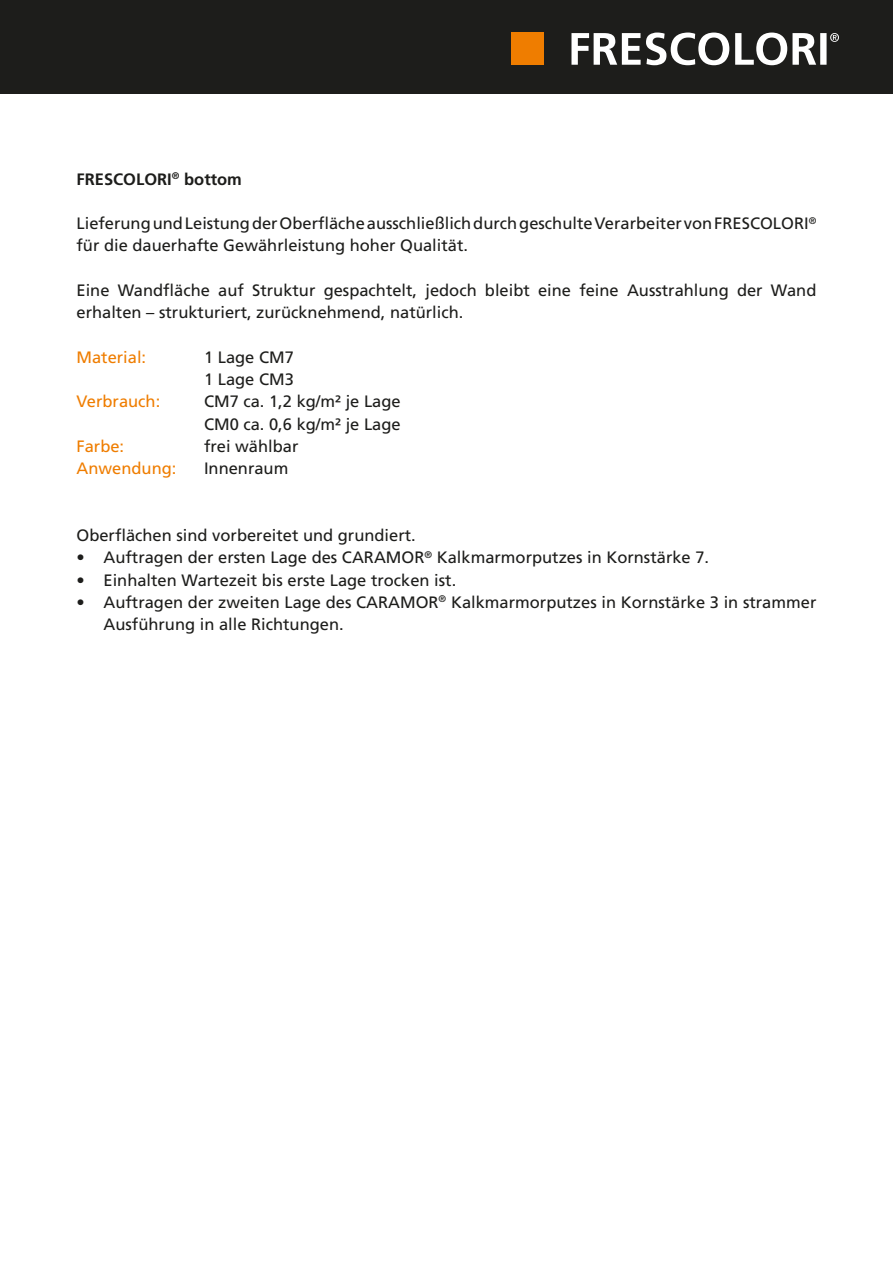
<style>
.page{position:relative;width:893px;height:1263px;background:#fff}
.page>*{position:absolute;margin:0;border:0;box-sizing:border-box;transform-origin:0 0}
.t1{font:16.5px/22.4px "Frutiger LT Std";color:#1d1d1b}
.t2{font:16.5px "Frutiger LT Std";color:#ef7d00}
.t3{font:700 16.5px "Frutiger LT Std";color:#1d1d1b}
</style>
<div class="page">
<div style="left:0;top:0;width:893px;height:94px;background:#1d1d1b"></div>
<div style="left:511px;top:33px;width:33px;height:32px;background:#ef7d00"></div>
<svg style="left:571px;top:33px;width:268px;height:32px"></svg>
<p class="t3" style="left:77px;top:169px;width:167px">FRESCOLORI<sup>®</sup> bottom</p>
<p class="t1" style="left:77px;top:212px;width:741px">Lieferung und Leistung der Oberfläche ausschließlich durch geschulte Verarbeiter von FRESCOLORI<sup>® </sup>für die dauerhafte Gewährleistung hoher Qualität.</p>
<p class="t1" style="left:77px;top:279px;width:741px">Eine Wandfläche auf Struktur gespachtelt, jedoch bleibt eine feine Ausstrahlung der Wand erhalten – strukturiert, zurücknehmend, natürlich.</p>
<p class="t2" style="left:77px;top:347px;width:71px">Material:</p>
<p class="t1" style="left:204px;top:346px;width:91px">1 Lage CM7<br>1 Lage CM3</p>
<p class="t2" style="left:77px;top:392px;width:85px">Verbrauch:</p>
<p class="t1" style="left:204px;top:391px;width:198px">CM7 ca. 1,2 kg/m² je Lage<br>CM0 ca. 0,6 kg/m² je Lage</p>
<p class="t2" style="left:77px;top:436px;width:49px">Farbe:</p>
<p class="t1" style="left:204px;top:435px;width:96px">frei wählbar</p>
<p class="t2" style="left:77px;top:459px;width:101px">Anwendung:</p>
<p class="t1" style="left:204px;top:457px;width:86px">Innenraum</p>
<p class="t1" style="left:77px;top:524px;width:341px">Oberflächen sind vorbereitet und grundiert.</p>
<p class="t1" style="left:77px;top:546px;width:634px">• Auftragen der ersten Lage des CARAMOR<sup>®</sup> Kalkmarmorputzes in Kornstärke 7.</p>
<p class="t1" style="left:77px;top:569px;width:381px">• Einhalten Wartezeit bis erste Lage trocken ist.</p>
<p class="t1" style="left:104px;top:591px;width:714px;text-indent:-27px">• Auftragen der zweiten Lage des CARAMOR<sup>®</sup> Kalkmarmorputzes in Kornstärke 3 in strammer<br>Ausführung in alle Richtungen.</p>
</div>
